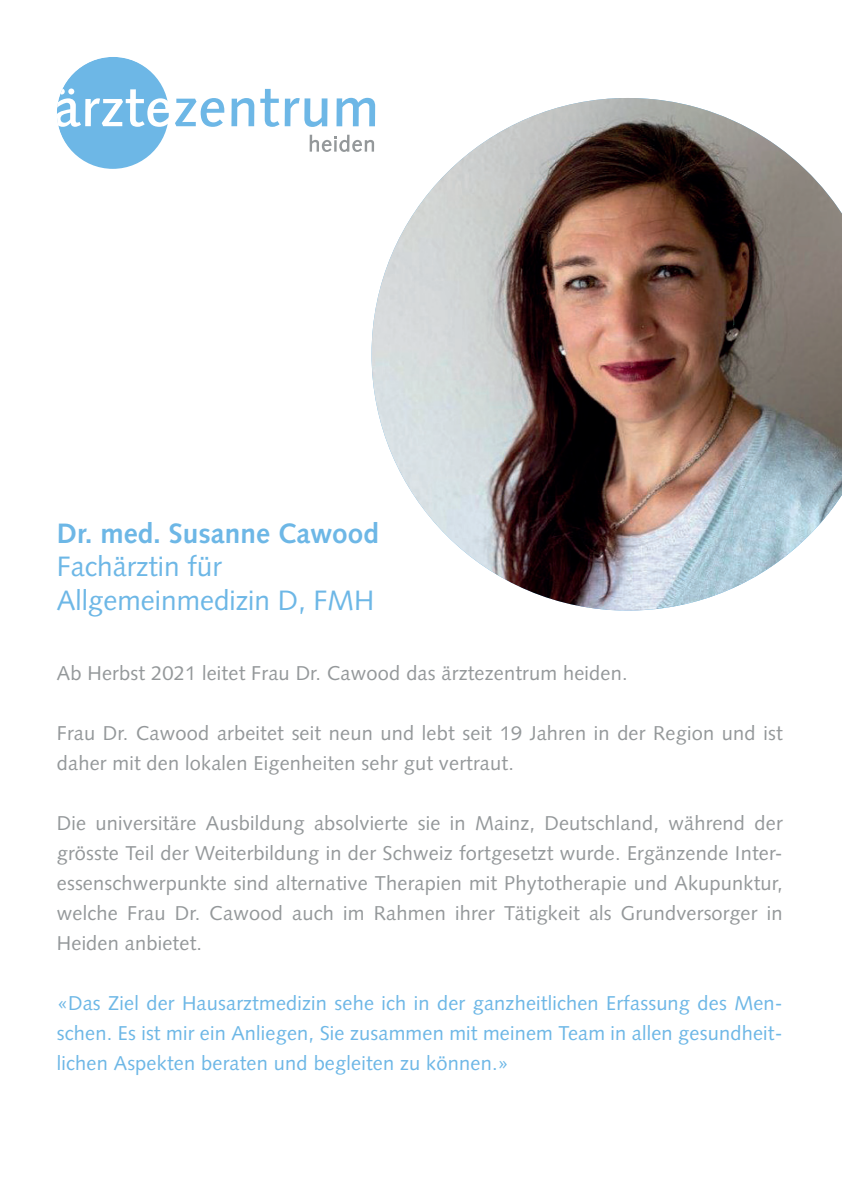
<style>
.page{position:relative;width:842px;height:1193px;background:#fff}
.page>*{position:absolute;margin:0;border:0;box-sizing:border-box;transform-origin:0 0}
.t1{font:28px/33.6px "Syntax LT Std";color:#6db7e6}
.t2{font:700 28px "Syntax LT Std";color:#6db7e6}
.t3{font:20px/30px "Syntax LT Std";letter-spacing:.01em;color:#94989a}
.t4{font:20px/30px "Syntax LT Std";letter-spacing:.01em;color:#6db7e6;text-align:justify}
</style>
<div class="page">
<img style="left:371px;top:98px;width:471px;height:512px">
<svg style="left:336px;top:98px;width:39px;height:28px"></svg>
<svg style="left:231px;top:98px;width:23px;height:28px"></svg>
<svg style="left:260px;top:89px;width:19px;height:38px"></svg>
<svg style="left:285px;top:98px;width:42px;height:29px"></svg>
<svg style="left:310px;top:135px;width:64px;height:17px"></svg>
<div style="left:57px;top:57px;width:112px;height:112px;background:#6db7e6;border-radius:50%"></div>
<svg style="left:57px;top:88px;width:167px;height:39px"></svg>
<h1 class="t2" style="left:57px;top:517px;width:324px">Dr. med. Susanne Cawood</h1>
<h1 class="t1" style="left:57px;top:549px;width:319px">Fachärztin für<br>Allgemeinmedizin D, FMH</h1>
<p class="t3" style="left:57px;top:657px;width:572px">Ab Herbst 2021 leitet Frau Dr. Cawood das ärztezentrum heiden.</p>
<p class="t3" style="left:57px;top:717px;width:727px">Frau Dr. Cawood arbeitet seit neun und lebt seit 19 Jahren in der Region und ist daher mit den lokalen Eigenheiten sehr gut vertraut.</p>
<p class="t3" style="left:57px;top:807px;width:727px;text-align:justify">Die universitäre Ausbildung absolvierte sie in Mainz, Deutschland, während der grösste Teil der Weiterbildung in der Schweiz fortgesetzt wurde. Ergänzende Inter&shy;essenschwerpunkte sind alternative Therapien mit Phytotherapie und Akupunktur, welche Frau Dr. Cawood auch im Rahmen ihrer Tätigkeit als Grundversorger in Heiden anbietet.</p>
<p class="t4" style="left:57px;top:987px;width:727px">«Das Ziel der Hausarztmedizin sehe ich in der ganzheitlichen Erfassung des Men&shy;schen. Es ist mir ein Anliegen, Sie zusammen mit meinem Team in allen gesundheit&shy;lichen Aspekten beraten und begleiten zu können.»</p>
</div>
